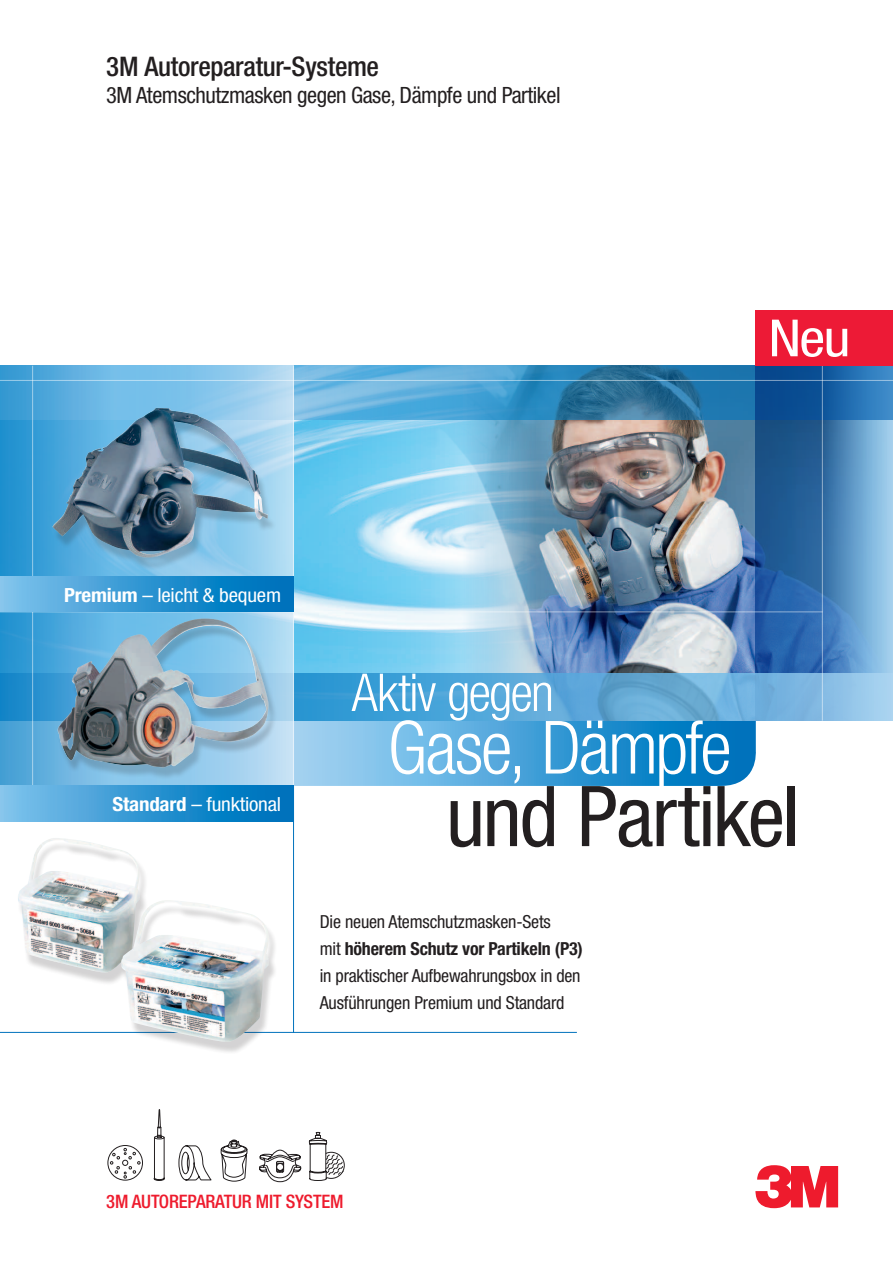
<style>
.page{position:relative;width:893px;height:1263px;background:#fff}
.page>*{position:absolute;margin:0;border:0;box-sizing:border-box;transform-origin:0 0}
.t1{font:condensed 84px "Helvetica Neue LT";letter-spacing:-.025em;color:#231f20}
.t2{font:300 condensed 73.5px "Helvetica Neue LT";letter-spacing:-.035em;color:#fff}
.t3{font:300 condensed 52.2px "Helvetica Neue LT";letter-spacing:-.035em;color:#fff}
.t4{font:condensed 51.3px "Helvetica Neue LT";color:#fff;scale:1.14 1}
.Cover_Title{font:500 condensed 27px "Helvetica Neue LT";letter-spacing:-.015em;color:#231f20}
.Cover_Subtitle{font:condensed 22.5px "Helvetica Neue LT";letter-spacing:-.02em;color:#231f20}
.t5{font:condensed 19.5px "Helvetica Neue LT";letter-spacing:-.01em;color:#fff;scale:1.08 1}
.t6{font:500 condensed 18.6px "Helvetica Neue LT";letter-spacing:-.01em;color:#ee1b2d}
.body_copy{font:condensed 18px "Helvetica Neue LT";letter-spacing:-.01em;color:#231f20}
.body_copy-2{font:700 condensed 18px "Helvetica Neue LT";letter-spacing:-.01em;color:#231f20}
.s1{font-weight:700}
.s2{font-weight:400}
</style>
<div class="page">
<svg style="left:294px;top:721px;width:462px;height:65px"></svg>
<img style="left:620px;top:420px;width:136px;height:254px">
<img style="left:294px;top:420px;width:326px;height:254px">
<svg style="left:755px;top:1165px;width:83px;height:43px"></svg>
<svg style="left:294px;top:366px;width:462px;height:54px"></svg>
<svg style="left:756px;top:366px;width:137px;height:308px"></svg>
<svg style="left:294px;top:674px;width:599px;height:47px"></svg>
<svg style="left:0;top:366px;width:293px;height:420px"></svg>
<hr style="left:822px;top:366px;width:1px;height:355px;background:#fff">
<hr style="left:293px;top:786px;width:1px;height:247px;background:#0072bc">
<hr style="left:0;top:611px;width:823px;height:1px;background:#fff">
<hr style="left:0;top:380px;width:893px;height:1px;background:#fff">
<hr style="left:0;top:1032px;width:577px;height:1px;background:#0072bc">
<hr style="left:32px;top:366px;width:1px;height:453px;background:#fff">
<div style="left:0;top:577px;width:294px;height:35px;background:linear-gradient(to right,#7cc1ec,#006bb9)"></div>
<svg style="left:221px;top:1139px;width:27px;height:42px"></svg>
<svg style="left:259px;top:1150px;width:43px;height:32px"></svg>
<svg style="left:107px;top:1109px;width:104px;height:72px"></svg>
<svg style="left:309px;top:1132px;width:35px;height:49px"></svg>
<div style="left:756px;top:310px;width:137px;height:56px;background:#ed1a36"></div>
<div style="left:52px;top:412px;width:224px;height:158px;background:#231f20;opacity:.2"></div>
<img style="left:53px;top:408px;width:215px;height:150px">
<div style="left:0;top:786px;width:294px;height:35px;background:linear-gradient(to right,#7cc1ec,#006bb9)"></div>
<div style="left:57px;top:622px;width:220px;height:158px;background:#231f20;opacity:.2"></div>
<img style="left:57px;top:618px;width:212px;height:149px">
<div style="left:17px;top:842px;width:131px;height:143px;background:#231f20;opacity:.2"></div>
<img style="left:18px;top:838px;width:122px;height:134px">
<div style="left:121px;top:904px;width:156px;height:150px;background:#231f20;opacity:.2"></div>
<img style="left:121px;top:900px;width:148px;height:142px">
<p class="Cover_Title" style="left:106px;top:51px;width:274px">3M Autoreparatur-Systeme</p>
<p class="Cover_Subtitle" style="left:106px;top:82px;width:456px">3M Atemschutzmasken gegen Gase, Dämpfe und Partikel</p>
<p class="t5" style="left:64px;top:584px;width:203px"><span class="s1">Premium</span> – leicht &amp; bequem</p>
<p class="t4" style="left:769px;top:308px;width:73px">Neu</p>
<p class="t5" style="left:112px;top:793px;width:158px"><span class="s1">Standard</span> – funktional</p>
<p class="t3" style="left:352px;top:663px;width:204px">Aktiv gegen</p>
<p class="t2" style="left:388px;top:705px;width:345px">Gase, Dämpfe</p>
<p class="t1" style="left:446px;top:768px;width:355px">und Partikel</p>
<p class="body_copy" style="left:320px;top:911px;width:233px">Die neuen Atemschutzmasken-Sets</p>
<p class="body_copy-2" style="left:320px;top:938px;width:265px"><span class="s2">mit</span> höherem Schutz vor Partikeln (P3)</p>
<p class="body_copy" style="left:320px;top:965px;width:262px">in praktischer Aufbewahrungsbox in den</p>
<p class="body_copy" style="left:320px;top:992px;width:246px">Ausführungen Premium und Standard</p>
<p class="t6" style="left:106px;top:1190px;width:239px">3M AUTOREPARATUR MIT SYSTEM</p>
</div>
